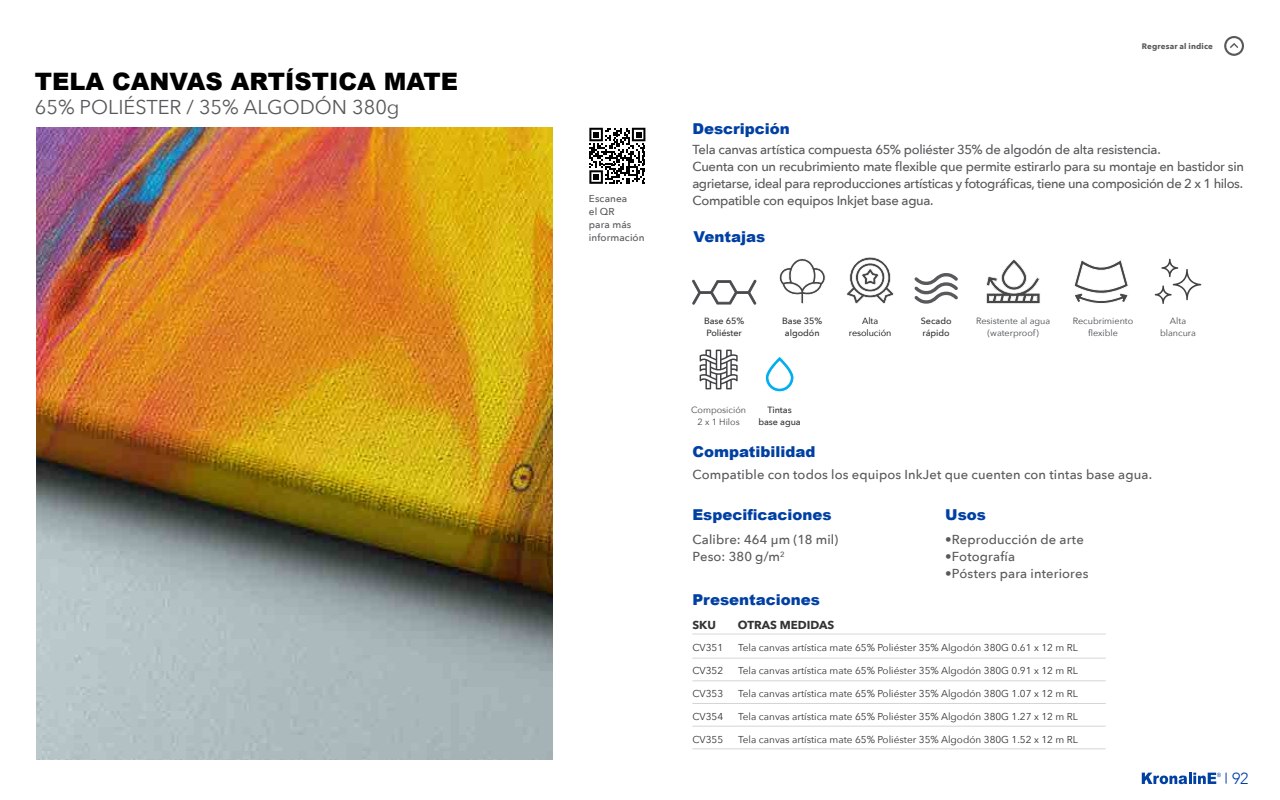
<style>
.page{position:relative;width:1280px;height:800px;background:#fff}
.page>*{position:absolute;margin:0;border:0;box-sizing:border-box;transform-origin:0 0}
.t1{font:900 24px "Arial";color:#000}
.t2{font:20px "Avenir Next";color:#58595b}
.t3{font:300 16px "Avenir";color:#0040a3}
.t4{font:900 15px "Arial";color:#0040a3}
.t5{font:500 13px/17px "Avenir Next";letter-spacing:-.02em;color:#58595b}
.t6{font:500 13px/17px "Avenir Next";letter-spacing:.01em;color:#58595b}
.t7{font:500 13px "Avenir Next";letter-spacing:.015em;color:#58595b}
.t8{font:700 11.5px "Avenir Next";color:#333}
.t9{font:10px "Avenir Next";color:#333}
.t10{font:500 10px/13px "Avenir Next";letter-spacing:.005em;color:#58595b}
.t11{font:9px/12px "Avenir Next";color:#464a4c;text-align:center}
.t12{font:500 9px/12px "Avenir Next";letter-spacing:-.005em;color:#333;text-align:center}
.t13{font:9px/12px "Avenir Next";letter-spacing:-.005em;color:#000;text-align:center}
.t14{font:700 8px "Avenir Next";letter-spacing:.02em;color:#58595b}
</style>
<div class="page">
<img style="left:36px;top:127px;width:517px;height:633px">
<hr style="left:692px;top:658px;width:46px;height:1px;background:#d4d6d4">
<hr style="left:738px;top:658px;width:368px;height:1px;background:#d4d6d4">
<hr style="left:692px;top:681px;width:46px;height:1px;background:#d4d6d4">
<hr style="left:738px;top:681px;width:368px;height:1px;background:#d4d6d4">
<hr style="left:692px;top:703px;width:46px;height:1px;background:#d4d6d4">
<hr style="left:738px;top:703px;width:368px;height:1px;background:#d4d6d4">
<hr style="left:692px;top:726px;width:46px;height:1px;background:#d4d6d4">
<hr style="left:738px;top:726px;width:368px;height:1px;background:#d4d6d4">
<hr style="left:692px;top:749px;width:46px;height:1px;background:#d4d6d4">
<hr style="left:738px;top:749px;width:368px;height:1px;background:#d4d6d4">
<hr style="left:692px;top:634px;width:46px;height:1px;background:#d4d6d4">
<hr style="left:738px;top:634px;width:368px;height:1px;background:#d4d6d4">
<svg style="left:589px;top:127px;width:57px;height:15px"></svg>
<svg style="left:589px;top:128px;width:56px;height:56px"></svg>
<svg style="left:1224px;top:36px;width:20px;height:20px"></svg>
<svg style="left:914px;top:273px;width:44px;height:31px"></svg>
<svg style="left:986px;top:259px;width:54px;height:45px"></svg>
<svg style="left:779px;top:258px;width:47px;height:46px"></svg>
<svg style="left:765px;top:356px;width:29px;height:36px"></svg>
<svg style="left:846px;top:257px;width:48px;height:47px"></svg>
<svg style="left:1074px;top:260px;width:55px;height:44px"></svg>
<svg style="left:692px;top:280px;width:65px;height:25px"></svg>
<svg style="left:700px;top:350px;width:38px;height:39px"></svg>
<svg style="left:1155px;top:259px;width:46px;height:45px"></svg>
<svg style="left:1142px;top:773px;width:85px;height:11px"></svg>
<h1 class="t1" style="left:35px;top:64px;width:425px">TELA CANVAS ARTÍSTICA MATE</h1>
<h2 class="t2" style="left:35px;top:90px;width:366px">65% POLIÉSTER / 35% ALGODÓN 380g</h2>
<p class="t10" style="left:589px;top:192px;width:57px">Escanea<br>el QR<br>para más información</p>
<h3 class="t4" style="left:692px;top:118px;width:99px">Descripción</h3>
<p class="t14" style="left:1142px;top:40px;width:73px">Regresar al indice</p>
<p class="t5" style="left:692px;top:141px;width:553px">Tela canvas artística compuesta 65% poliéster 35% de algodón de alta resistencia.<br>Cuenta con un recubrimiento mate flexible que permite estirarlo para su montaje en bastidor sin agrietarse, ideal para reproducciones artísticas y fotográficas, tiene una composición de 2 x 1 hilos.<br>Compatible con equipos Inkjet base agua.</p>
<h3 class="t4" style="left:694px;top:225px;width:73px">Ventajas</h3>
<p class="t12" style="left:704px;top:315px;width:42px;text-align:left">Base 65%<br>Poliéster</p>
<p class="t12" style="left:921px;top:315px;width:32px;text-align:left">Secado rápido</p>
<p class="t11" style="left:976px;top:315px;width:76px">Resistente al agua (waterproof)</p>
<p class="t11" style="left:1073px;top:315px;width:62px">Recubrimiento flexible</p>
<p class="t11" style="left:1160px;top:315px;width:37px">Alta blancura</p>
<p class="t13" style="left:849px;top:315px;width:44px">Alta resolución</p>
<p class="t12" style="left:782px;top:315px;width:42px">Base 35% algodón</p>
<p class="t11" style="left:691px;top:403px;width:56px">Composición<br>2 x 1 Hilos</p>
<p class="t12" style="left:758px;top:403px;width:44px">Tintas base agua</p>
<h3 class="t4" style="left:692px;top:441px;width:125px">Compatibilidad</h3>
<h3 class="t6" style="left:692px;top:465px;width:461px">Compatible con todos los equipos InkJet que cuenten con tintas base agua.</h3>
<h3 class="t4" style="left:692px;top:504px;width:141px">Especificaciones</h3>
<h3 class="t4" style="left:945px;top:504px;width:42px">Usos</h3>
<h3 class="t6" style="left:692px;top:531px;width:147px">Calibre: 464 μm (18 mil)<br>Peso: 380 g/m<sup>2</sup></h3>
<h3 class="t4" style="left:692px;top:589px;width:129px">Presentaciones</h3>
<h3 class="t6" style="left:945px;top:531px;width:140px">•Reproducción de arte</h3>
<h3 class="t7" style="left:945px;top:546px;width:71px">•Fotografía</h3>
<h3 class="t6" style="left:945px;top:565px;width:145px">•Pósters para interiores</h3>
<p class="t8" style="left:692px;top:615px;width:25px">SKU</p>
<p class="t8" style="left:738px;top:615px;width:98px">OTRAS MEDIDAS</p>
<p class="t9" style="left:692px;top:639px;width:32px">CV351</p>
<p class="t9" style="left:738px;top:639px;width:341px">Tela canvas artística mate 65% Poliéster 35% Algodón 380G 0.61 x 12 m RL</p>
<p class="t9" style="left:692px;top:663px;width:32px">CV352</p>
<p class="t9" style="left:738px;top:663px;width:341px">Tela canvas artística mate 65% Poliéster 35% Algodón 380G 0.91 x 12 m RL</p>
<p class="t9" style="left:692px;top:685px;width:32px">CV353</p>
<p class="t9" style="left:738px;top:685px;width:341px">Tela canvas artística mate 65% Poliéster 35% Algodón 380G 1.07 x 12 m RL</p>
<p class="t9" style="left:692px;top:708px;width:32px">CV354</p>
<p class="t9" style="left:738px;top:708px;width:341px">Tela canvas artística mate 65% Poliéster 35% Algodón 380G 1.27 x 12 m RL</p>
<p class="t9" style="left:692px;top:731px;width:32px">CV355</p>
<p class="t9" style="left:738px;top:731px;width:341px">Tela canvas artística mate 65% Poliéster 35% Algodón 380G 1.52 x 12 m RL</p>
<h3 class="t3" style="left:1232px;top:769px;width:18px">92</h3>
</div>
